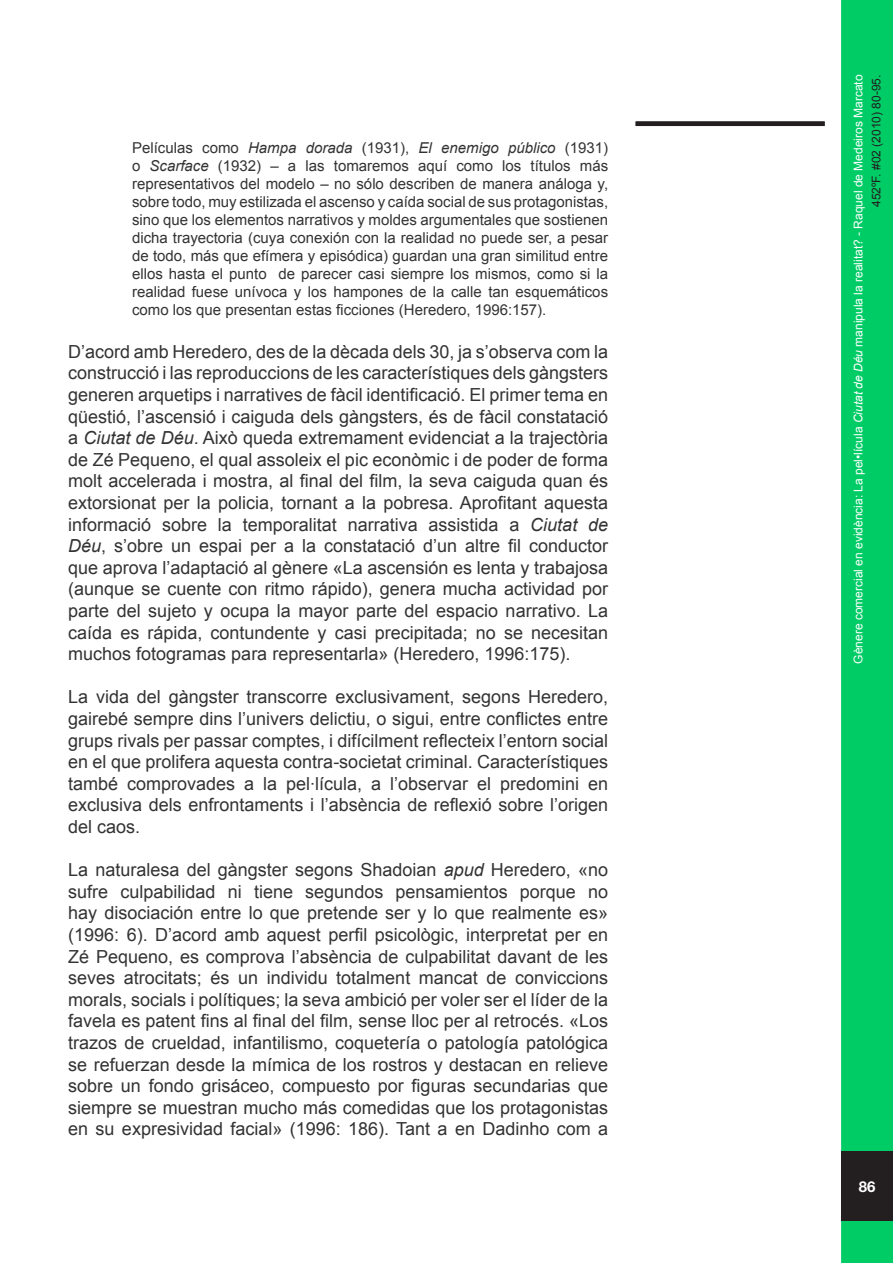
<style>
.page{position:relative;width:893px;height:1263px;background:#fff}
.page>*{position:absolute;margin:0;border:0;box-sizing:border-box;transform-origin:0 0}
.t1{font:18px/21.6px "Arial";color:#333;text-align:justify}
.t2{font:15px/18px "Arial";color:#333;text-align:justify}
.t3{font:700 15px "Helvetica Neue";color:#fff}
.t4{font:12px/18px "Arial";color:#fff;text-align:right}
.s1{font-style:italic}
.s2{color:#231f20}
</style>
<div class="page">
<div style="left:841px;top:0;width:52px;height:1263px;background:#0c6"></div>
<div style="left:841px;top:1151px;width:52px;height:70px;background:#231f20"></div>
<div style="left:636px;top:121px;width:189px;height:5px;background:#231f20"></div>
<p class="t2" style="left:132px;top:138px;width:478px">Películas como <span class="s1">Hampa dorada</span> (1931), <span class="s1">El enemigo público</span> (1931) o <span class="s1">Scarface</span> (1932) – a las tomaremos aquí como los títulos más representativos del modelo – no sólo describen de manera análoga y, sobre todo, muy estilizada el ascenso y caída social de sus protagonistas, sino que los elementos narrativos y moldes argumentales que sostienen dicha trayectoria (cuya conexión con la realidad no puede ser, a pesar de todo, más que efímera y episódica) guardan una gran similitud entre ellos hasta el punto de parecer casi siempre los mismos, como si la realidad fuese unívoca y los hampones de la calle tan esquemáticos como los que presentan estas ficciones (Heredero, 1996:157).</p>
<p class="t1" style="left:68px;top:341px;width:541px">D’acord amb Heredero, des de la dècada dels 30, ja s’observa com la construcció i las reproduccions de les característiques dels gàngsters generen arquetips i narratives de fàcil identificació. El primer tema en qüestió, l’ascensió i caiguda dels gàngsters, és de fàcil constatació a <span class="s1">Ciutat de Déu</span>. Això queda extremament evidenciat a la trajectòria de Zé Pequeno, el qual assoleix el pic econòmic i de poder de forma molt accelerada i mostra, al final del film, la seva caiguda quan és extorsionat per la policia, tornant a la pobresa. Aprofitant aquesta informació sobre la temporalitat narrativa assistida a <span class="s1">Ciutat de Déu</span>, s’obre un espai per a la constatació d’un altre fil conductor que aprova l’adaptació al gènere «La ascensión es lenta y trabajosa (aunque se cuente con ritmo rápido), genera mucha actividad por parte del sujeto y ocupa la mayor parte del espacio narrativo. La caída es rápida, contundente y casi precipitada; no se necesitan muchos fotogramas para representarla» (Heredero, 1996:175).</p>
<p class="t1" style="left:68px;top:686px;width:541px">La vida del gàngster transcorre exclusivament, segons Heredero, gairebé sempre dins l’univers delictiu, o sigui, entre conflictes entre grups rivals per passar comptes, i difícilment reflecteix l’entorn social en el que prolifera aquesta contra-societat criminal. Característiques també comprovades a la pel·lícula, a l’observar el predomini en exclusiva dels enfrontaments i l’absència de reflexió sobre l’origen del caos.</p>
<p class="t1" style="left:68px;top:859px;width:541px">La naturalesa del gàngster segons Shadoian <span class="s1">apud</span> Heredero, «no sufre culpabilidad ni tiene segundos pensamientos porque no hay disociación entre lo que pretende ser y lo que realmente es» (1996: 6). D’acord amb aquest perfil psicològic, interpretat per en Zé Pequeno, es comprova l’absència de culpabilitat davant de les seves atrocitats; és un individu totalment mancat de conviccions morals, socials i polítiques; la seva ambició per voler ser el líder de la favela es patent fins al final del film, sense lloc per al retrocés. «Los trazos de crueldad, infantilismo, coquetería o patología patológica se refuerzan desde la mímica de los rostros y destacan en relieve sobre un fondo grisáceo, compuesto por figuras secundarias que siempre se muestran mucho más comedidas que los protagonistas en su expresividad facial» (1996: 186). Tant a en Dadinho com a</p>
<p class="t4" style="left:849px;top:664px;width:591px;rotate:-90deg">Gènere comercial en evidència: La pel•lícula <span class="s1">Ciutat de Déu</span> manipula la realitat? - Raquel de Medeiros Marcato<br><span class="s2">452ºF. #02 (2010) 80-95.</span></p>
<p class="t3" style="left:859px;top:1177px;width:18px">86</p>
</div>
